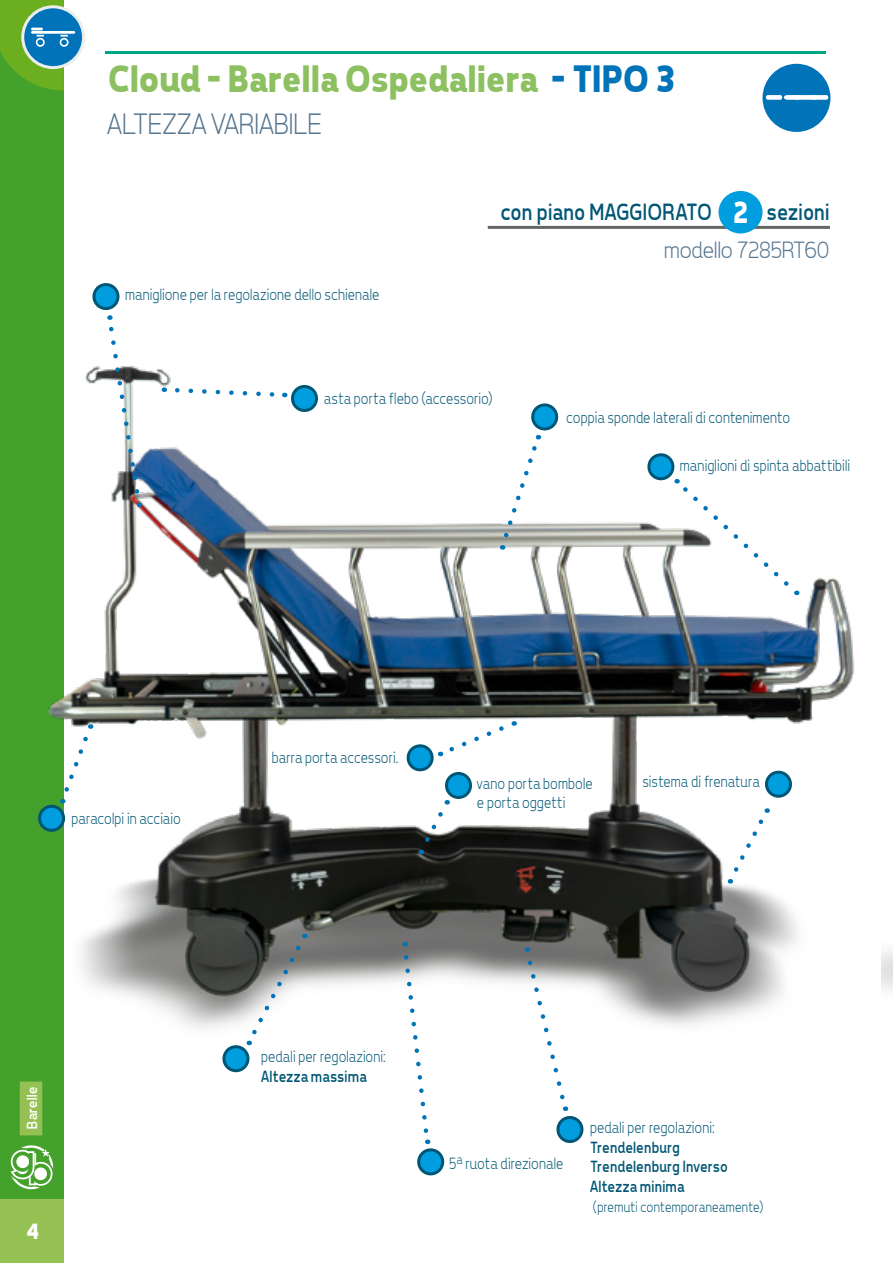
<style>
.page{position:relative;width:893px;height:1263px;background:#fff}
.page>*{position:absolute;margin:0;border:0;box-sizing:border-box;transform-origin:0 0}
.t1{font:700 39px "Tepeno Sans";letter-spacing:-.015em;color:#8dc060}
.t2{font:700 31.5px "Tepeno Sans";color:#fff;scale:.9 1}
.t3{font:300 30px "Tepeno Sans";letter-spacing:-.01em;color:#557690}
.t4{font:24px "Tepeno Sans";letter-spacing:.01em;color:#005674;scale:.9 1}
.t5{font:300 24px "Tepeno Sans";letter-spacing:-.02em;color:#557690}
.t6{font:700 22.5px "Tepeno Sans";color:#fff}
.t7{font:300 16.5px/19.8px "Tepeno Sans";letter-spacing:.01em;color:#005674;scale:.9 1}
.t8{font:16.5px/19.8px "Tepeno Sans";letter-spacing:.015em;color:#005674;scale:.9 1}
.t9{font:300 15px "Tepeno Sans";letter-spacing:.015em;color:#005674;scale:.9 1}
.t10{font:15px "Tepeno Sans";letter-spacing:.01em;color:#fff}
.s1{color:#0073b9}
</style>
<div class="page">
<hr style="left:106px;top:51px;width:720px;height:2px;background:#00a785">
<div style="left:0;top:0;width:64px;height:1263px;background:#44a12b"></div>
<div style="left:0;top:1199px;width:64px;height:64px;background:#95c154"></div>
<svg style="left:11px;top:1145px;width:42px;height:44px"></svg>
<div style="left:20px;top:1081px;width:22px;height:54px;background:#95c154"></div>
<svg style="left:23px;top:7px;width:61px;height:61px"></svg>
<div style="left:21px;top:5px;width:64px;height:64px;border:3px solid #eceded;border-radius:50%"></div>
<hr style="left:31px;top:31px;width:44px;height:3px;background:#fff">
<svg style="left:0;top:0;width:69px;height:91px"></svg>
<img style="left:19px;top:368px;width:836px;height:726px">
<div style="left:488px;top:226px;width:342px;height:3px;border:2px solid #646567"></div>
<svg style="left:401px;top:952px;width:30px;height:192px"></svg>
<svg style="left:246px;top:934px;width:59px;height:111px"></svg>
<svg style="left:730px;top:808px;width:40px;height:75px"></svg>
<svg style="left:421px;top:800px;width:29px;height:54px"></svg>
<svg style="left:525px;top:947px;width:58px;height:196px"></svg>
<svg style="left:500px;top:402px;width:62px;height:148px"></svg>
<svg style="left:643px;top:453px;width:154px;height:142px"></svg>
<svg style="left:90px;top:283px;width:52px;height:214px"></svg>
<svg style="left:418px;top:1149px;width:25px;height:25px"></svg>
<div style="left:417px;top:1148px;width:28px;height:28px;border:3px solid #005674;border-radius:50%"></div>
<svg style="left:402px;top:723px;width:105px;height:48px"></svg>
<div style="left:224px;top:1047px;width:24px;height:24px;background:#009edf;border-radius:50%"></div>
<div style="left:222px;top:1045px;width:27px;height:27px;border:3px solid #005674;border-radius:50%"></div>
<svg style="left:38px;top:724px;width:53px;height:109px"></svg>
<div style="left:766px;top:772px;width:24px;height:24px;background:#009edf;border-radius:50%"></div>
<div style="left:765px;top:771px;width:27px;height:27px;border:3px solid #005674;border-radius:50%"></div>
<div style="left:446px;top:773px;width:24px;height:24px;background:#009edf;border-radius:50%"></div>
<div style="left:445px;top:772px;width:27px;height:27px;border:3px solid #005674;border-radius:50%"></div>
<svg style="left:173px;top:385px;width:147px;height:29px"></svg>
<div style="left:718px;top:191px;width:44px;height:42px;background:#009edf;border-radius:50%"></div>
<div style="left:762px;top:64px;width:68px;height:68px;background:#0073b9;border-radius:50%"></div>
<div style="left:766px;top:95px;width:16px;height:5px;background:#fff;border-radius:2px"></div>
<div style="left:794px;top:95px;width:23px;height:5px;background:#fff;border-radius:2px"></div>
<svg style="left:784px;top:95px;width:16px;height:5px"></svg>
<div style="left:812px;top:95px;width:16px;height:5px;background:#fff;border-radius:2px"></div>
<h1 class="t1" style="left:106px;top:55px;width:569px">Cloud - Barella Ospedaliera <span class="s1">- TIPO 3</span></h1>
<h3 class="t3" style="left:106px;top:107px;width:216px">ALTEZZA VARIABILE</h3>
<p class="t7" style="left:124px;top:284px;width:284px">maniglione per la regolazione dello schienale</p>
<h2 class="t2" style="left:732px;top:194px;width:18px">2</h2>
<h3 class="t5" style="left:663px;top:236px;width:167px">modello 7285RT60</h3>
<h3 class="t4" style="left:499px;top:197px;width:236px">con piano MAGGIORATO</h3>
<h3 class="t4" style="left:766px;top:197px;width:71px">sezioni</h3>
<p class="t7" style="left:323px;top:388px;width:189px">asta porta flebo (accessorio)</p>
<p class="t7" style="left:566px;top:407px;width:250px">coppia sponde laterali di contenimento</p>
<p class="t7" style="left:679px;top:455px;width:191px">maniglioni di spinta abbattibili</p>
<p class="t7" style="left:71px;top:808px;width:123px">paracolpi in acciaio</p>
<p class="t7" style="left:271px;top:747px;width:142px">barra porta accessori.</p>
<p class="t7" style="left:476px;top:773px;width:130px">vano porta bombole e porta oggetti</p>
<p class="t7" style="left:642px;top:771px;width:132px">sistema di frenatura</p>
<p class="t10" style="left:23px;top:1130px;width:44px;rotate:-90deg">Barelle</p>
<h3 class="t6" style="left:25px;top:1218px;width:15px">4</h3>
<p class="t7" style="left:260px;top:1046px;width:140px">pedali per regolazioni:</p>
<p class="t8" style="left:260px;top:1066px;width:119px">Altezza massima</p>
<p class="t7" style="left:449px;top:1152px;width:128px">5<sup>a</sup> ruota direzionale</p>
<p class="t7" style="left:589px;top:1117px;width:140px">pedali per regolazioni:</p>
<p class="t8" style="left:589px;top:1137px;width:155px">Trendelenburg<br>Trendelenburg Inverso<br>Altezza minima</p>
<p class="t9" style="left:592px;top:1198px;width:191px">(premuti contemporaneamente)</p>
</div>
